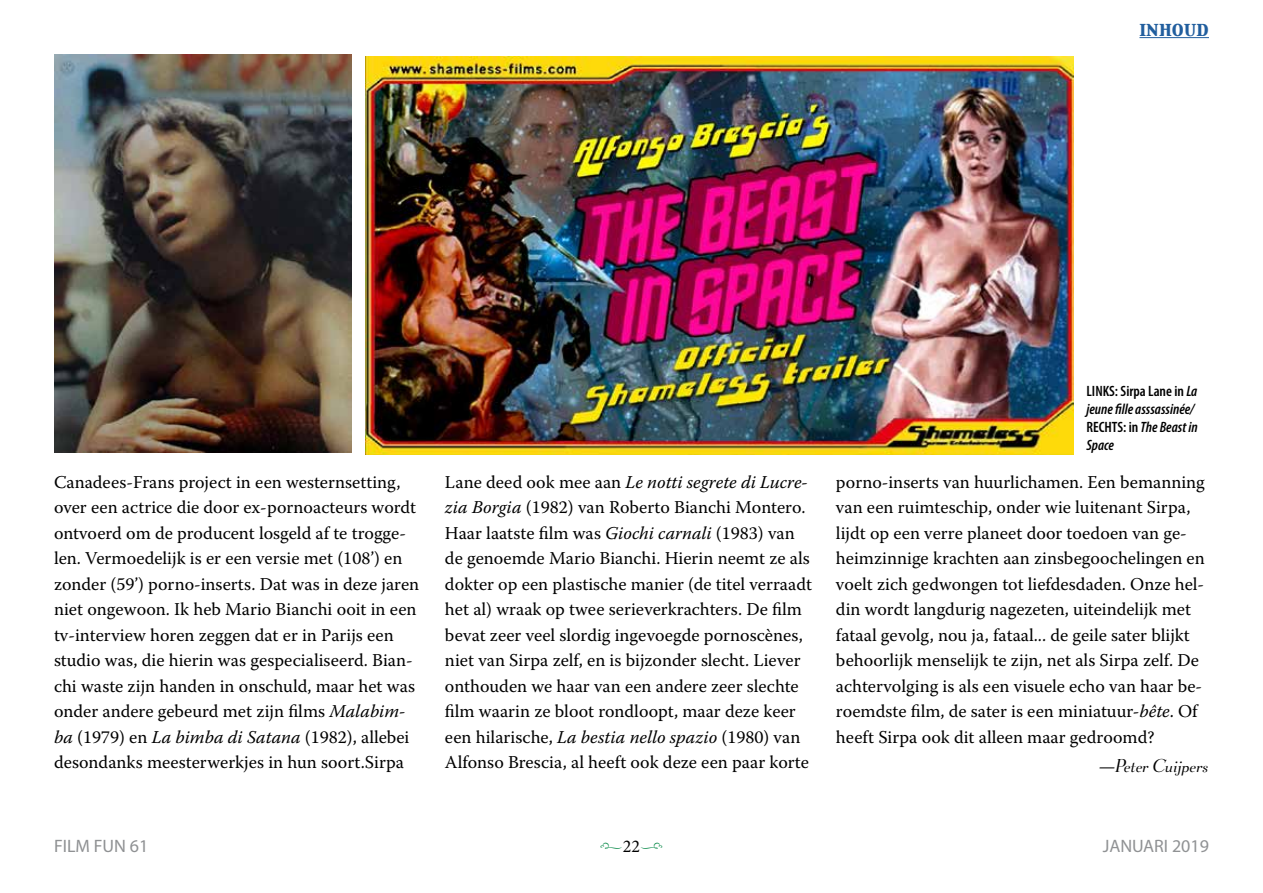
<style>
.page{position:relative;width:1263px;height:893px;background:#fff}
.page>*{position:absolute;margin:0;border:0;box-sizing:border-box;transform-origin:0 0}
.t1{font:18px/25.5px "Warnock Pro";color:#000}
.t2{font:italic 18px "Be Lucian";color:#000}
.t3{font:18px "Myriad Pro";color:#909294}
.t4{font:18px "Myriad Pro";color:#8f9193}
.t5{font:18px "Capitals";color:#215e9e}
.t6{font:18px "Type Embellishments One Let Plain";color:#008643}
.t7{font:italic 600 condensed 15px/18px "Myriad Pro";color:#000}
.s1{font-style:normal}
.s2{font-style:italic}
.s3{font-family:"Warnock Pro";font-style:normal}
.s4{font-family:"Minion Pro";color:#000}
</style>
<div class="page">
<hr style="left:1139px;top:37px;width:70px;height:1px;background:#215e9e">
<img style="left:54px;top:54px;width:298px;height:399px">
<img style="left:366px;top:56px;width:707px;height:398px">
<p class="t5" style="left:1139px;top:16px;width:71px">INHOUD</p>
<p class="t7" style="left:1086px;top:382px;width:113px"><span class="s1">LINKS: Sirpa Lane in</span> La jeune fille asssassinée/<br><span class="s1">RECHTS: in</span> The Beast in<br>Space</p>
<p class="t1" style="left:54px;top:469px;width:367px">Canadees-Frans project in een westernsetting, over een actrice die door ex-pornoacteurs wordt ontvoerd om de producent losgeld af te trogge&shy;len. Vermoedelijk is er een versie met (108’) en zonder (59’) porno-inserts. Dat was in deze jaren niet ongewoon. Ik heb Mario Bianchi ooit in een tv-interview horen zeggen dat er in Parijs een studio was, die hierin was gespecialiseerd. Bian&shy;chi waste zijn handen in onschuld, maar het was onder andere gebeurd met zijn films <span class="s2">Malabim&shy;ba</span> (1979) en <span class="s2">La bimba di Satana</span> (1982), allebei desondanks meesterwerkjes in hun soort.Sirpa</p>
<p class="t1" style="left:445px;top:469px;width:368px">Lane deed ook mee aan <span class="s2">Le notti segrete di Lucre&shy;zia Borgia</span> (1982) van Roberto Bianchi Montero.<br>Haar laatste film was <span class="s2">Giochi carnali</span> (1983) van de genoemde Mario Bianchi. Hierin neemt ze als dokter op een plastische manier (de titel verraadt het al) wraak op twee serieverkrachters. De film bevat zeer veel slordig ingevoegde pornoscènes, niet van Sirpa zelf, en is bijzonder slecht. Liever onthouden we haar van een andere zeer slechte film waarin ze bloot rondloopt, maar deze keer een hilarische, <span class="s2">La bestia nello spazio</span> (1980) van Alfonso Brescia, al heeft ook deze een paar korte</p>
<p class="t1" style="left:836px;top:469px;width:370px">porno-inserts van huurlichamen. Een bemanning van een ruimteschip, onder wie luitenant Sirpa, lijdt op een verre planeet door toedoen van ge&shy;heimzinnige krachten aan zinsbegoochelingen en voelt zich gedwongen tot liefdesdaden. Onze hel&shy;din wordt langdurig nagezeten, uiteindelijk met fataal gevolg, nou ja, fataal... de geile sater blijkt behoorlijk menselijk te zijn, net als Sirpa zelf. De achtervolging is als een visuele echo van haar be&shy;roemdste film, de sater is een miniatuur-<span class="s2">bête</span>. Of heeft Sirpa ook dit alleen maar gedroomd?</p>
<p class="t2" style="left:1099px;top:755px;width:112px"><span class="s3">—</span>Peter Cuijpers</p>
<p class="t4" style="left:54px;top:835px;width:96px">FILM FUN 61</p>
<p class="t6" style="left:600px;top:839px;width:65px">i<span class="s4">22</span>j</p>
<p class="t3" style="left:1103px;top:835px;width:108px">JANUARI 2019</p>
</div>
